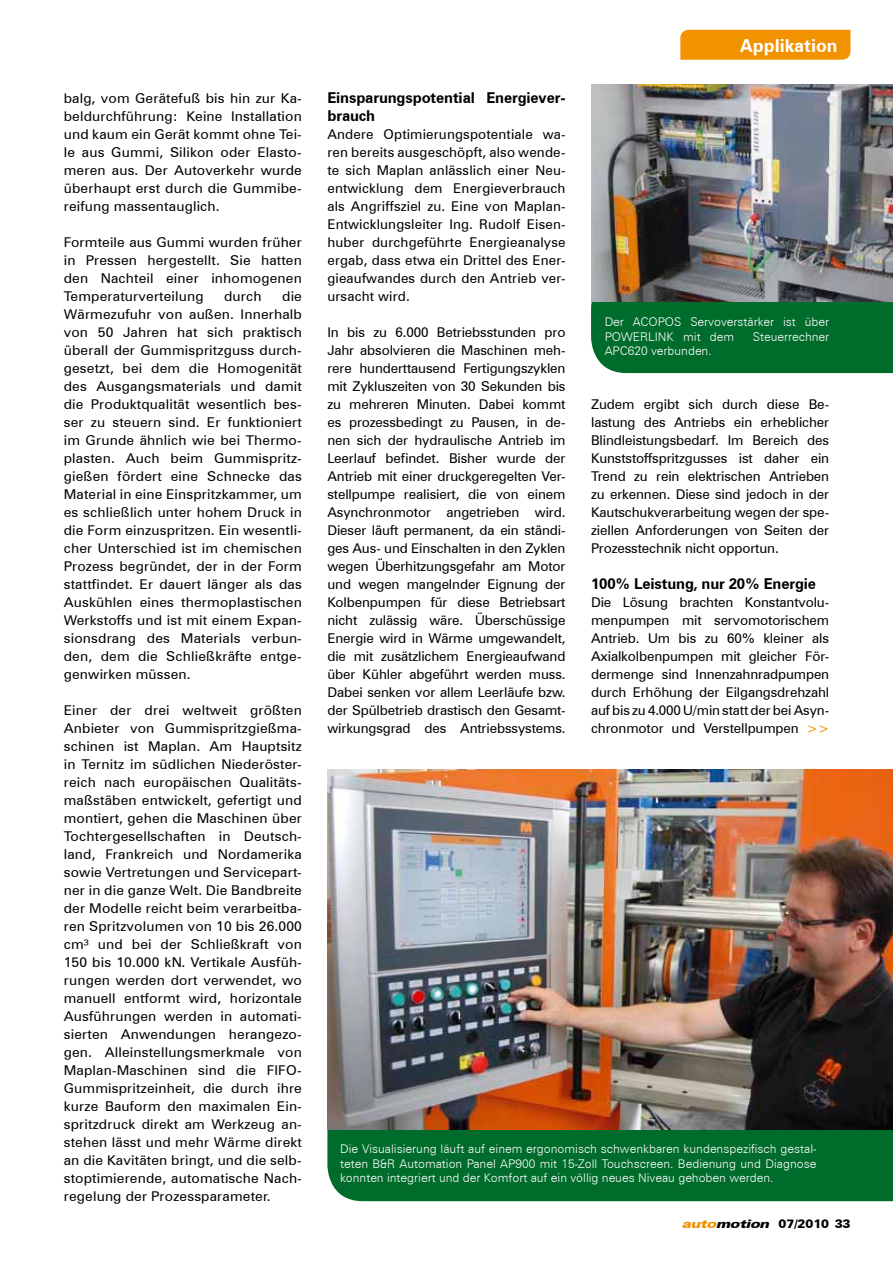
<style>
.page{position:relative;width:893px;height:1263px;background:#fff}
.page>*{position:absolute;margin:0;border:0;box-sizing:border-box;transform-origin:0 0}
.t1{font:700 18px "Zurich BT";color:#fff}
.t2{font:700 15px/18px "Zurich BT";letter-spacing:-.01em;color:#000}
.t3{font:13.5px/18px "Zurich BT";letter-spacing:.01em;color:#000;text-align:justify}
.t4{font:300 12px/14.4px "Zurich BT";color:#fff;text-align:justify}
.t5{font:900 12px "Zurich BT";color:#000}
.s1{color:#f29200}
.s2{font-style:italic;font-stretch:expanded;color:#f29200}
.s3{font-style:italic;font-stretch:expanded}
</style>
<div class="page">
<div style="left:591px;top:302px;width:302px;height:71px;background:#006c2b"></div>
<div style="left:327px;top:1129px;width:566px;height:72px;background:#006c2b"></div>
<img style="left:591px;top:84px;width:302px;height:218px">
<img style="left:327px;top:769px;width:566px;height:360px">
<div style="left:680px;top:30px;width:170px;height:30px;background:#f29200"></div>
<p class="t3" style="left:64px;top:89px;width:240px">balg, vom Gerätefuß bis hin zur Ka&shy;beldurchführung: Keine I nstallation und kaum ein Gerät kommt ohne Tei&shy;le aus Gummi, Silikon oder Elasto&shy;meren aus. Der Autoverkehr wurde überhaupt erst durch die Gummibe&shy;reifung massentauglich.</p>
<p class="t3" style="left:64px;top:233px;width:240px">Formteile aus Gummi wurden früher in Pressen hergestellt. Sie hatten den Nachteil einer inhomogenen Temperaturverteilung</p>
<p class="t3" style="left:64px;top:287px;width:240px;text-indent:218px">die Wärmezufuhr von außen. I nnerhalb von 50 Jahren hat sich praktisch überall der Gummispritzguss durch&shy;gesetzt, bei dem die Homogenität des Ausgangsmaterials und damit die Produktqualität wesentlich bes&shy;ser zu steuern sind. Er funktioniert im Grunde ähnlich wie bei Thermo&shy;plasten. Auch beim Gummispritz&shy;gießen fördert eine Schnecke das Material in eine Einspritzkammer, um es schließlich unter hohem Druck in die Form einzuspritzen. Ein wesentli&shy;cher Unterschied ist im chemischen Prozess begründet, der in der Form stattfindet. Er dauert länger als das Auskühlen eines thermoplastischen Werkstoffs und ist mit einem Expan&shy;sionsdrang des Materials verbun&shy;den, dem die Schließkräfte entge&shy;genwirken müssen.</p>
<p class="t3" style="left:64px;top:701px;width:240px">Einer der drei weltweit größten Anbieter von Gummispritzgießma&shy;schinen ist Maplan. Am Hauptsitz in Ternitz im südlichen N iederöster&shy;reich nach europäischen Qualitäts&shy;maßstäben entwickelt, gefertigt und montiert, gehen die Maschinen über Tochtergesellschaften in Deutsch&shy;land, Frankreich und Nordamerika sowie Vertretungen und Servicepart&shy;ner in die ganze Welt. Die Bandbreite der Modelle reicht beim verarbeitba&shy;ren Spritzvolumen von 10 bis 26.000 cm³ und bei der Schließkraft von 150 bis 10.000 kN. Vertikale Ausfüh&shy;rungen werden dort verwendet, wo manuell entformt wird, horizontale Ausführungen werden in automati&shy;sierten Anwendungen herangezo&shy;gen. Alleinstellungsmerkmale von Maplan-Maschinen sind die FIFO</p>
<p class="t3" style="left:224px;top:287px;width:39px">durch</p>
<p class="t3" style="left:64px;top:1061px;width:240px;text-indent:234px">- Gummispritzeinheit, die durch ihre kurze Bauform den maximalen Ein&shy;spritzdruck direkt am Werkzeug an&shy;stehen lässt und mehr Wärme direkt an die Kavitäten bringt, und die selb&shy;stoptimierende, automatische Nach&shy;regelung der Prozessparameter.</p>
<p class="t2" style="left:327px;top:89px;width:240px">Einsparungspotential Energiever&shy;brauch</p>
<p class="t3" style="left:327px;top:125px;width:240px">Andere Optimierungspotentiale wa&shy;ren bereits ausgeschöpft, also wende&shy;te sich Maplan anlässlich einer Neu&shy;entwicklung dem Energieverbrauch als Angriffsziel zu. Eine von Maplan-Entwicklungsleiter I ng. Rudolf Eisen&shy;huber durchgeführte Energieanalyse ergab, dass etwa ein Drittel des Ener&shy;gieaufwandes durch den Antrieb ver&shy;ursacht wird.</p>
<p class="t3" style="left:327px;top:323px;width:240px">I n bis zu 6.000 Betriebsstunden pro Jahr absolvieren die Maschinen meh&shy;rere hunderttausend Fertigungszyklen mit Zykluszeiten von 30 Sekunden bis zu mehreren Minuten. Dabei kommt es prozessbedingt zu Pausen, in de&shy;nen sich der hydraulische Antrieb im Leerlauf befindet. Bisher wurde der Antrieb mit einer druckgeregelten Ver&shy;stellpumpe realisiert, die von einem Asynchronmotor angetrieben wird.<br>Dieser läuft permanent, da ein ständi&shy;ges Aus- und Einschalten in den Zyklen wegen Überhitzungsgefahr am Motor und wegen mangelnder Eignung der Kolbenpumpen für diese Betriebsart nicht zulässig wäre. Überschüssige Energie wird in Wärme umgewandelt, die mit zusätzlichem Energieaufwand über Kühler abgeführt werden muss.<br>Dabei senken vor allem Leerläufe bzw. der Spülbetrieb drastisch den Gesamt&shy;wirkungsgrad des Antriebssystems.</p>
<h1 class="t1" style="left:740px;top:34px;width:99px">Applikation</h1>
<p class="t4" style="left:605px;top:315px;width:226px">Der ACOPOS Servoverstärker ist über<br>POWERLINK mit dem</p>
<p class="t4" style="left:753px;top:329px;width:78px">Steuerrechner</p>
<p class="t4" style="left:605px;top:343px;width:109px">APC620 verbunden.</p>
<p class="t3" style="left:591px;top:395px;width:240px">Zudem ergibt sich durch diese Be&shy;lastung des Antriebs ein erheblicher Blindleistungsbedarf. I m Bereich des Kunststoffspritzgusses ist daher ein Trend zu rein elektrischen Antrieben zu erkennen. Diese sind jedoch in der Kautschukverarbeitung wegen der spe&shy;ziellen Anforderungen von Seiten der Prozesstechnik nicht opportun.</p>
<p class="t2" style="left:591px;top:575px;width:226px">100% Leistung, nur 20% Energie</p>
<p class="t3" style="left:591px;top:593px;width:240px">Die Lösung brachten Konstantvolu&shy;menpumpen mit servomotorischem Antrieb. Um bis zu 60% kleiner als Axialkolbenpumpen mit gleicher För&shy;dermenge sind I nnenzahnradpumpen durch Erhöhung der Eilgangsdrehzahl auf bis zu 4.000 U/min statt der bei Asyn&shy;chronmotor und Verstellpumpen <span class="s1">&gt;&gt;</span></p>
<p class="t4" style="left:340px;top:1141px;width:478px">Die Visualisierung läuft auf einem ergonomisch schwenkbaren kundenspezifisch gestal&shy;teten B&amp;R Automation Panel AP900 mit 15-Zoll Touchscreen. Bedienung und Diagnose konnten integriert und der Komfort auf ein völlig neues Niveau gehoben werden.</p>
<p class="t5" style="left:682px;top:1217px;width:170px"><span class="s2">auto</span><span class="s3">motion</span> 0 7 / 2 0 1 0 3 3</p>
</div>
